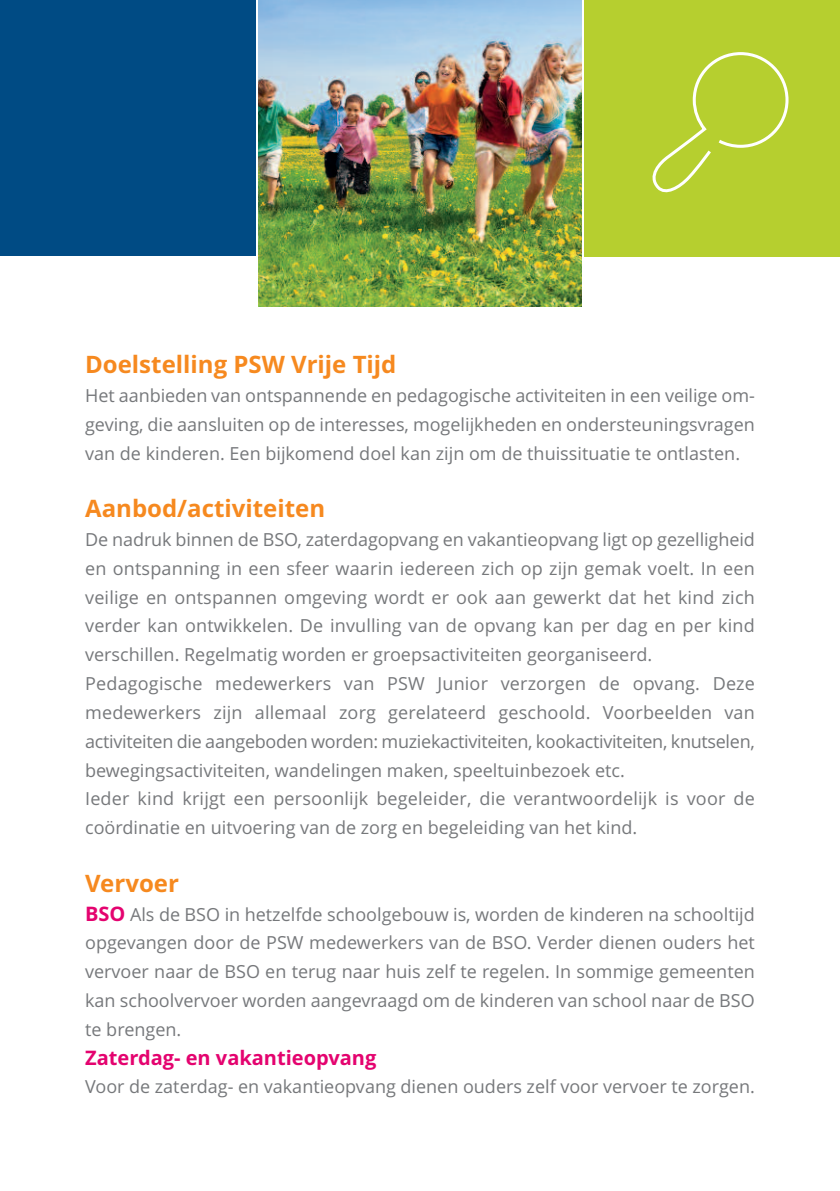
<style>
.page{position:relative;width:840px;height:1191px;background:#fff}
.page>*{position:absolute;margin:0;border:0;box-sizing:border-box;transform-origin:0 0}
.t1{font:700 24px "Open Sans";color:#f6891f}
.t2{font:700 20px "Open Sans";color:#e4036f}
.t3{font:18px/28.8px "Open Sans";color:#76787b;text-align:justify}
.s1{font-weight:700;font-size:20px;color:#e4036f}
</style>
<div class="page">
<img style="left:258px;top:0;width:323px;height:306px">
<div style="left:0;top:0;width:255px;height:255px;background:#004b84"></div>
<div style="left:584px;top:0;width:255px;height:256px;background:#b6cf2f"></div>
<svg style="left:652px;top:52px;width:136px;height:140px"></svg>
<h1 class="t1" style="left:85px;top:351px;width:312px">Doelstelling PSW Vrije Tijd</h1>
<p class="t3" style="left:85px;top:381px;width:670px">Het aanbieden van ontspannende en pedagogische activiteiten in een veilige om&shy;geving, die aansluiten op de interesses, mogelijkheden en ondersteuningsvragen van de kinderen. Een bijkomend doel kan zijn om de thuissituatie te ontlasten.</p>
<h1 class="t1" style="left:85px;top:495px;width:241px">Aanbod/activiteiten</h1>
<p class="t3" style="left:85px;top:525px;width:671px;text-align:left">De nadruk binnen de BSO, zaterdagopvang en vakantieopvang ligt op gezelligheid en ontspanning in een sfeer waarin iedereen zich op zijn gemak voelt. In een veilige en ontspannen omgeving wordt er ook aan gewerkt dat het kind zich verder kan ontwikkelen. De invulling van de opvang kan per dag en per kind verschillen. Regelmatig worden er groepsactiviteiten georganiseerd.<br>Pedagogische medewerkers van PSW Junior verzorgen de opvang. Deze medewerkers zijn allemaal zorg gerelateerd geschoold. Voorbeelden van activiteiten die aangeboden worden: muziekactiviteiten, kookactiviteiten, knutselen, bewegingsactiviteiten, wandelingen maken, speeltuinbezoek etc.<br>Ieder kind krijgt een persoonlijk begeleider, die verantwoordelijk is voor de coördinatie en uitvoering van de zorg en begeleiding van het kind.</p>
<h1 class="t1" style="left:85px;top:869px;width:95px">Vervoer</h1>
<p class="t3" style="left:85px;top:900px;width:670px"><span class="s1">BSO</span> Als de BSO in hetzelfde schoolgebouw is, worden de kinderen na schooltijd opgevangen door de PSW medewerkers van de BSO. Verder dienen ouders het vervoer naar de BSO en terug naar huis zelf te regelen. In sommige gemeenten kan schoolvervoer worden aangevraagd om de kinderen van school naar de BSO te brengen.</p>
<p class="t2" style="left:85px;top:1046px;width:292px">Zaterdag- en vakantieopvang</p>
<p class="t3" style="left:85px;top:1072px;width:670px">Voor de zaterdag- en vakantieopvang dienen ouders zelf voor vervoer te zorgen.</p>
</div>
